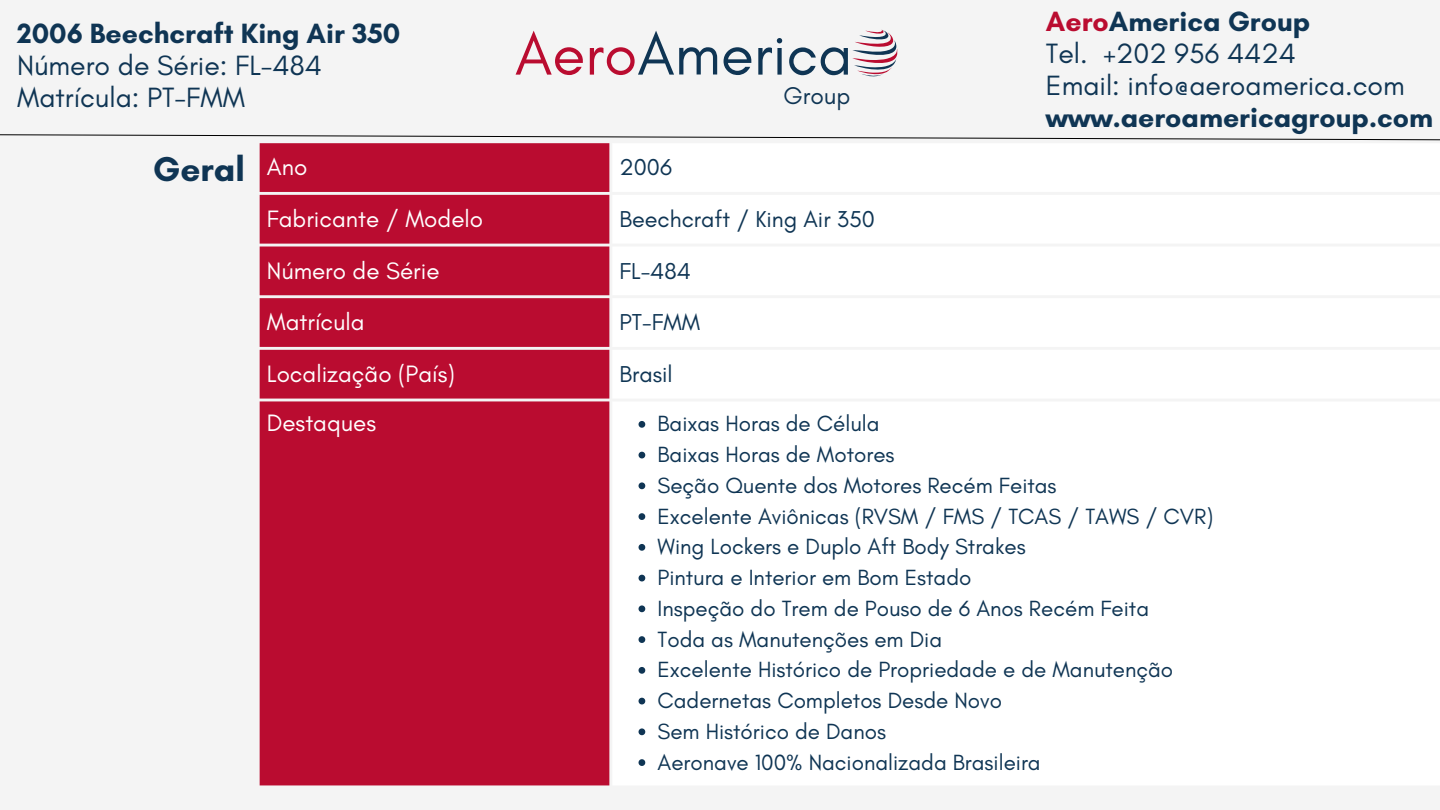
<style>
.page{position:relative;width:1440px;height:810px;background:#f4f4f4}
.page>*{position:absolute;margin:0;border:0;box-sizing:border-box;transform-origin:0 0}
.t1{font:60.5px "Glacial Indifference";color:#0f3554}
.t2{font:700 35.1px "Glacial Indifference";color:#0f3554}
.t3{font:28.4px/32.2px "Glacial Indifference";color:#0f3554}
.t4{font:700 28.4px "Glacial Indifference";color:#0f3554}
.t5{font:24.5px "Glacial Indifference";color:#0f3554}
.t6{font:24.2px "Glacial Indifference";color:#fff}
.t7{font:23.4px "Glacial Indifference";color:#0f3554}
.t8{font:22.4px/30.8px "Glacial Indifference";color:#0f3554}
.s1{color:#ba0c30}
.s2{font-weight:700;color:#ba0c30}
.s3{font-weight:700}
</style>
<div class="page">
<svg style="left:0;top:134px;width:1440px;height:7px"></svg>
<svg style="left:852px;top:30px;width:45px;height:47px"></svg>
<div style="left:260px;top:143px;width:349px;height:642px;background:#ba0c30"></div>
<div style="left:613px;top:144px;width:827px;height:641px;background:#fff"></div>
<svg style="left:639px;top:421px;width:6px;height:7px"></svg>
<svg style="left:639px;top:452px;width:6px;height:6px"></svg>
<svg style="left:639px;top:482px;width:6px;height:7px"></svg>
<svg style="left:639px;top:513px;width:6px;height:7px"></svg>
<svg style="left:639px;top:544px;width:6px;height:7px"></svg>
<svg style="left:639px;top:575px;width:6px;height:6px"></svg>
<svg style="left:639px;top:605px;width:6px;height:7px"></svg>
<svg style="left:639px;top:636px;width:6px;height:7px"></svg>
<svg style="left:639px;top:667px;width:6px;height:7px"></svg>
<svg style="left:639px;top:698px;width:6px;height:6px"></svg>
<svg style="left:639px;top:728px;width:6px;height:7px"></svg>
<svg style="left:639px;top:759px;width:6px;height:7px"></svg>
<p class="t4" style="left:17px;top:16px;width:385px">2006 Beechcraft King Air 350</p>
<p class="t3" style="left:17px;top:49px;width:306px">Número de Série: FL-484<br>Matrícula: PT-FMM</p>
<h1 class="t1" style="left:515px;top:17px;width:339px"><span class="s1">Aero</span>America</h1>
<p class="t5" style="left:783px;top:80px;width:68px">Group</p>
<p class="t3" style="left:1046px;top:5px;width:360px"><span class="s2">Aero</span><span class="s3">America Group<br></span>Tel. +202 956 4424<br>Email: info@aeroamerica.com</p>
<p class="t4" style="left:1046px;top:100px;width:389px">www.aeroamericagroup.com</p>
<h2 class="t2" style="left:153px;top:148px;width:94px">Geral</h2>
<p class="t6" style="left:267px;top:152px;width:42px">Ano</p>
<p class="t7" style="left:619px;top:153px;width:54px">2006</p>
<p class="t6" style="left:267px;top:204px;width:218px">Fabricante / Modelo</p>
<p class="t7" style="left:619px;top:205px;width:257px">Beechcraft / King Air 350</p>
<p class="t6" style="left:267px;top:256px;width:174px">Número de Série</p>
<p class="t7" style="left:619px;top:257px;width:73px">FL-484</p>
<p class="t6" style="left:267px;top:307px;width:99px">Matrícula</p>
<p class="t7" style="left:619px;top:308px;width:82px">PT-FMM</p>
<p class="t6" style="left:267px;top:359px;width:190px">Localização (País)</p>
<p class="t7" style="left:619px;top:360px;width:55px">Brasil</p>
<p class="t6" style="left:267px;top:408px;width:111px">Destaques</p>
<p class="t8" style="left:658px;top:408px;width:557px">Baixas Horas de Célula<br>Baixas Horas de Motores<br>Seção Quente dos Motores Recém Feitas<br>Excelente Aviônicas (RVSM / FMS / TCAS / TAWS / CVR)<br>Wing Lockers e Duplo Aft Body Strakes<br>Pintura e Interior em Bom Estado<br>Inspeção do Trem de Pouso de 6 Anos Recém Feita<br>Toda as Manutenções em Dia<br>Excelente Histórico de Propriedade e de Manutenção Cadernetas Completos Desde Novo<br>Sem Histórico de Danos<br>Aeronave 100% Nacionalizada Brasileira</p>
</div>
